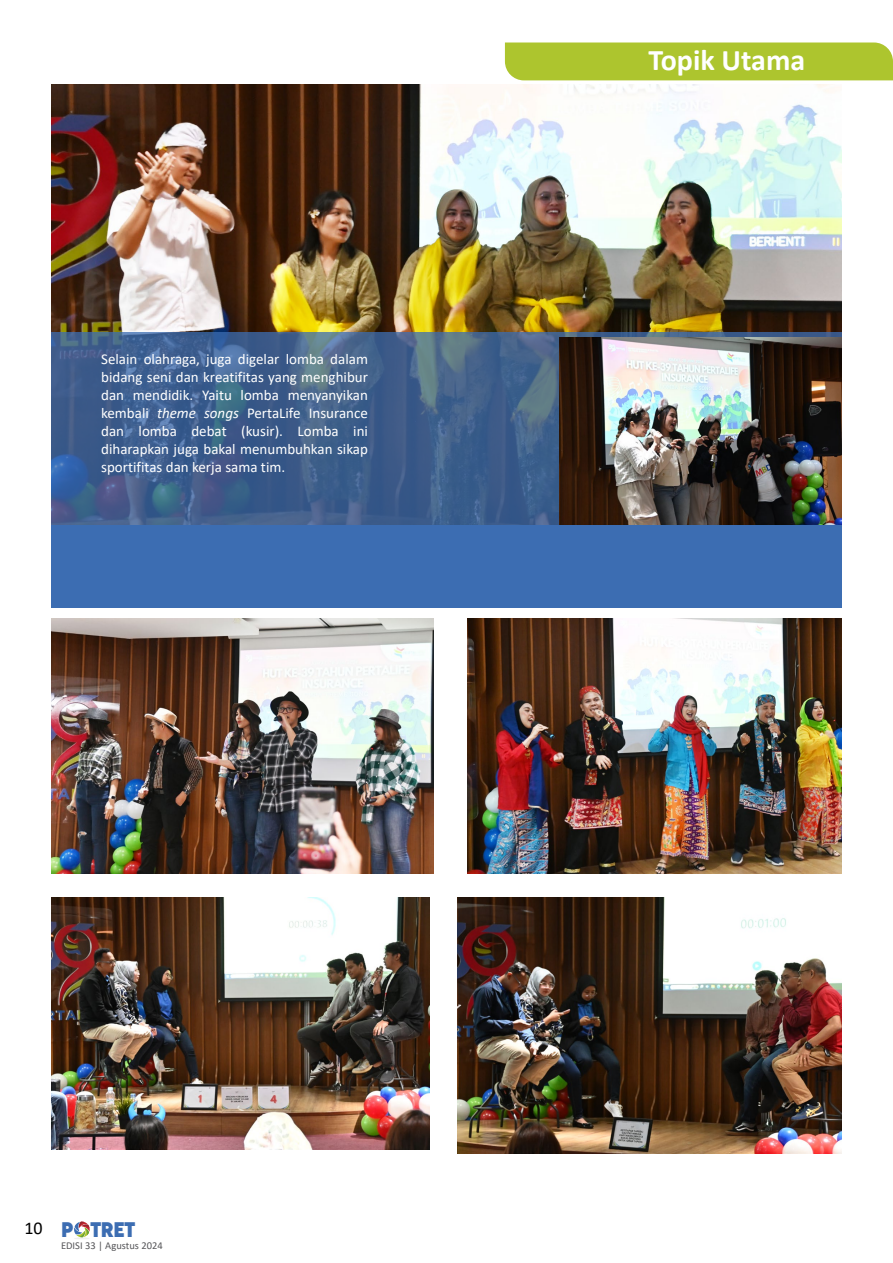
<style>
.page{position:relative;width:893px;height:1263px;background:#fff}
.page>*{position:absolute;margin:0;border:0;box-sizing:border-box;transform-origin:0 0}
.t1{font:700 30px "Calibri";color:#fff}
.t2{font:800 21px "Acre";color:#3c6db2}
.t3{font:18px "Calibri";color:#000}
.t4{font:15px/18px "Calibri";color:#fff;text-align:justify}
.t5{font:10.5px "Calibri";color:#565659}
.s1{font-style:italic}
</style>
<div class="page">
<hr style="left:74px;top:1237px;width:16px;height:3px;background:#8f8f8f;border-radius:50%">
<svg style="left:74px;top:1221px;width:16px;height:16px"></svg>
<img style="left:51px;top:84px;width:791px;height:248px">
<img style="left:51px;top:618px;width:383px;height:255px">
<img style="left:468px;top:618px;width:374px;height:255px">
<div style="left:505px;top:43px;width:388px;height:37px;background:#adc52e"></div>
<img style="left:51px;top:897px;width:378px;height:252px">
<img style="left:458px;top:897px;width:384px;height:256px">
<svg style="left:51px;top:332px;width:791px;height:194px;fill:#3d5d89"></svg>
<img style="left:559px;top:337px;width:283px;height:189px">
<div style="left:51px;top:526px;width:791px;height:82px;background:#3c6db2"></div>
<p class="t4" style="left:101px;top:350px;width:268px">Selain olahraga, juga digelar lomba dalam bidang seni dan kreatifitas yang menghibur dan mendidik. Yaitu lomba menyanyikan kembali <span class="s1">theme songs</span> PertaLife Insurance dan lomba debat (kusir). Lomba ini diharapkan juga bakal menumbuhkan sikap sportifitas dan kerja sama tim.</p>
<h1 class="t1" style="left:648px;top:38px;width:158px">Topik Utama</h1>
<p class="t3" style="left:24px;top:1215px;width:20px">10</p>
<h2 class="t2" style="left:61px;top:1215px;width:76px">P TRET</h2>
<p class="t5" style="left:61px;top:1238px;width:103px">EDISI 33 | Agustus 2024</p>
</div>
